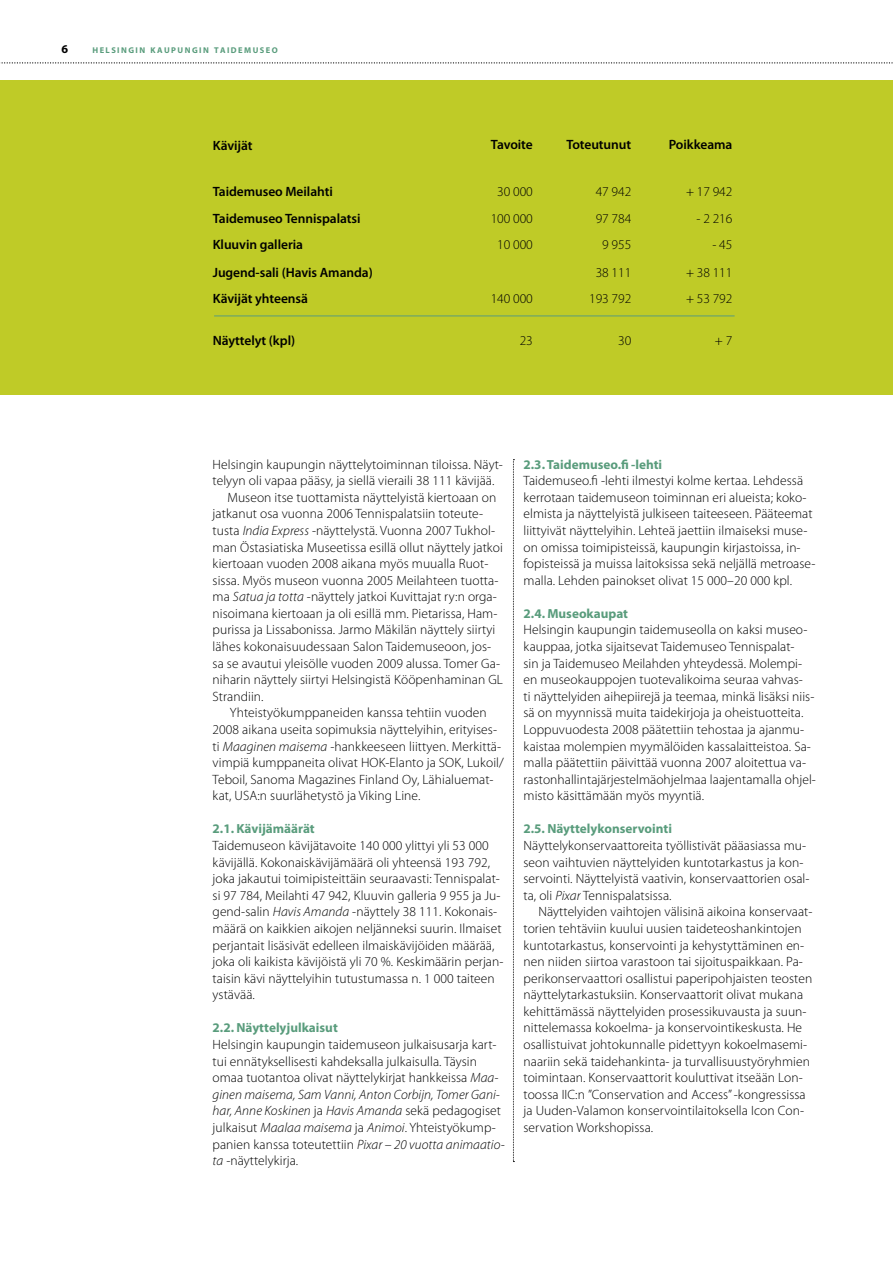
<style>
.page{position:relative;width:893px;height:1263px;background:#fff}
.page>*{position:absolute;margin:0;border:0;box-sizing:border-box;transform-origin:0 0}
.t1{font:300 13.5px/16.6px "Myriad Pro";letter-spacing:.005em;color:#000}
.t2{font:600 13.5px "Myriad Pro";letter-spacing:-.005em;color:#000}
.t3{font:700 13.2px "Myriad Pro";color:#599c7c}
.t4{font:700 12px "Myriad Pro";color:#000}
.t5{font:700 8.4px "Myriad Pro";letter-spacing:.17em;color:#599c7c}
.s1{font-style:italic}
</style>
<div class="page">
<div style="left:0;top:80px;width:892px;height:315px;background:#bfcb27"></div>
<svg style="left:513px;top:459px;width:1px;height:703px"></svg>
<svg style="left:0;top:62px;width:893px;height:1px"></svg>
<hr style="left:214px;top:316px;width:520px;height:1px;background:#599c7c">
<p class="t4" style="left:62px;top:45px;width:8px">6</p>
<p class="t5" style="left:92px;top:47px;width:187px">HELSINGIN KAUPUNGIN TAIDEMUSEO</p>
<p class="t2" style="left:213px;top:141px;width:41px">Kävijät</p>
<p class="t2" style="left:491px;top:139px;width:43px">Tavoite</p>
<p class="t2" style="left:566px;top:139px;width:66px">Toteutunut</p>
<p class="t2" style="left:669px;top:139px;width:65px">Poikkeama</p>
<p class="t2" style="left:213px;top:186px;width:122px">Taidemuseo Meilahti</p>
<p class="t1" style="left:497px;top:184px;width:37px">30 000</p>
<p class="t1" style="left:596px;top:184px;width:37px">47 942</p>
<p class="t1" style="left:686px;top:184px;width:48px">+ 17 942</p>
<p class="t2" style="left:213px;top:213px;width:149px">Taidemuseo Tennispalatsi</p>
<p class="t1" style="left:491px;top:211px;width:44px">100 000</p>
<p class="t1" style="left:596px;top:211px;width:37px">97 784</p>
<p class="t1" style="left:696px;top:211px;width:37px">- 2 216</p>
<p class="t2" style="left:213px;top:239px;width:92px">Kluuvin galleria</p>
<p class="t1" style="left:497px;top:237px;width:37px">10 000</p>
<p class="t1" style="left:602px;top:237px;width:31px">9 955</p>
<p class="t1" style="left:712px;top:237px;width:21px">- 45</p>
<p class="t2" style="left:213px;top:268px;width:161px">Jugend-sali (Havis Amanda)</p>
<p class="t1" style="left:596px;top:265px;width:37px">38 111</p>
<p class="t1" style="left:686px;top:265px;width:48px">+ 38 111</p>
<p class="t2" style="left:213px;top:294px;width:97px">Kävijät yhteensä</p>
<p class="t1" style="left:491px;top:291px;width:44px">140 000</p>
<p class="t1" style="left:589px;top:291px;width:44px">193 792</p>
<p class="t1" style="left:686px;top:291px;width:48px">+ 53 792</p>
<p class="t2" style="left:213px;top:335px;width:84px">Näyttelyt (kpl)</p>
<p class="t1" style="left:520px;top:333px;width:15px">23</p>
<p class="t1" style="left:618px;top:333px;width:15px">30</p>
<p class="t1" style="left:715px;top:333px;width:19px">+ 7</p>
<p class="t1" style="left:213px;top:457px;width:292px">Helsingin kaupungin näyttelytoiminnan tiloissa. Näyt-</p>
<p class="t1" style="left:213px;top:473px;width:283px">telyyn oli vapaa pääsy, ja siellä vieraili 38 111 kävijää.</p>
<p class="t1" style="left:227px;top:490px;width:270px">Museon itse tuottamista näyttelyistä kiertoaan on</p>
<p class="t1" style="left:213px;top:506px;width:272px">jatkanut osa vuonna 2006 Tennispalatsiin toteute-</p>
<p class="t1" style="left:213px;top:523px;width:284px">tusta <span class="s1">India Express</span> -näyttelystä. Vuonna 2007 Tukhol-</p>
<p class="t1" style="left:213px;top:540px;width:292px">man Östasiatiska Museetissa esillä ollut näyttely jatkoi</p>
<p class="t1" style="left:213px;top:556px;width:277px">kiertoaan vuoden 2008 aikana myös muualla Ruot-</p>
<p class="t1" style="left:213px;top:573px;width:287px">sissa. Myös museon vuonna 2005 Meilahteen tuotta-</p>
<p class="t1" style="left:213px;top:589px;width:286px">ma <span class="s1">Satua ja totta</span> -näyttely jatkoi Kuvittajat ry:n orga-</p>
<p class="t1" style="left:213px;top:606px;width:286px">nisoimana kiertoaan ja oli esillä mm. Pietarissa, Ham-</p>
<p class="t1" style="left:213px;top:623px;width:284px">purissa ja Lissabonissa. Jarmo Mäkilän näyttely siirtyi</p>
<p class="t1" style="left:213px;top:639px;width:280px">lähes kokonaisuudessaan Salon Taidemuseoon, jos-</p>
<p class="t1" style="left:213px;top:656px;width:289px">sa se avautui yleisölle vuoden 2009 alussa. Tomer Ga-</p>
<p class="t1" style="left:213px;top:672px;width:292px">niharin näyttely siirtyi Helsingistä Kööpenhaminan GL</p>
<p class="t1" style="left:213px;top:689px;width:53px">Strandiin.</p>
<p class="t1" style="left:230px;top:705px;width:258px">Yhteistyökumppaneiden kanssa tehtiin vuoden</p>
<p class="t1" style="left:213px;top:722px;width:286px">2008 aikana useita sopimuksia näyttelyihin, erityises-</p>
<p class="t1" style="left:213px;top:739px;width:290px">ti <span class="s1">Maaginen maisema</span> -hankkeeseen liittyen. Merkittä-</p>
<p class="t1" style="left:213px;top:755px;width:293px">vimpiä kumppaneita olivat HOK-Elanto ja SOK, Lukoil/</p>
<p class="t1" style="left:213px;top:772px;width:282px">Teboil, Sanoma Magazines Finland Oy, Lähialuemat-</p>
<p class="t1" style="left:213px;top:788px;width:209px">kat, USA:n suurlähetystö ja Viking Line.</p>
<p class="t3" style="left:213px;top:824px;width:104px">2.1. Kävijämäärät</p>
<p class="t1" style="left:213px;top:838px;width:292px">Taidemuseon kävijätavoite 140 000 ylittyi yli 53 000 kävijällä. Kokonaiskävijämäärä oli yhteensä 193 792, joka jakautui toimipisteittäin seuraavasti: Tennispalat&shy;si 97 784, Meilahti 47 942, Kluuvin galleria 9 955 ja Ju&shy;gend-salin <span class="s1">Havis Amanda</span> -näyttely 38 111. Kokonais&shy;määrä on kaikkien aikojen neljänneksi suurin. Ilmaiset perjantait lisäsivät edelleen ilmaiskävijöiden määrää, joka oli kaikista kävijöistä yli 70 %. Keskimäärin perjan&shy;taisin kävi näyttelyihin tutustumassa n. 1 000 taiteen ystävää.</p>
<p class="t3" style="left:213px;top:1023px;width:127px">2.2. Näyttelyjulkaisut</p>
<p class="t1" style="left:213px;top:1037px;width:294px">Helsingin kaupungin taidemuseon julkaisusarja kart&shy;tui ennätyksellisesti kahdeksalla julkaisulla. Täysin omaa tuotantoa olivat näyttelykirjat hankkeissa <span class="s1">Maa&shy;ginen maisema, Sam Vanni, Anton Corbijn, Tomer Gani&shy;har, Anne Koskinen</span> ja <span class="s1">Havis Amanda</span> sekä pedagogiset julkaisut <span class="s1">Maalaa maisema</span> ja <span class="s1">Animoi</span>. Yhteistyökump&shy;panien kanssa toteutettiin <span class="s1">Pixar – 20 vuotta animaatio&shy;ta</span> -näyttelykirja.</p>
<p class="t3" style="left:523px;top:459px;width:140px">2.3. Taidemuseo.fi -lehti</p>
<p class="t1" style="left:523px;top:473px;width:293px">Taidemuseo.fi -lehti ilmestyi kolme kertaa. Lehdessä kerrotaan taidemuseon toiminnan eri alueista; koko&shy;elmista ja näyttelyistä julkiseen taiteeseen. Pääteemat liittyivät näyttelyihin. Lehteä jaettiin ilmaiseksi muse&shy;on omissa toimipisteissä, kaupungin kirjastoissa, in&shy;fopisteissä ja muissa laitoksissa sekä neljällä metroase&shy;malla. Lehden painokset olivat 15 000–20 000 kpl.</p>
<p class="t3" style="left:523px;top:608px;width:106px">2.4. Museokaupat</p>
<p class="t1" style="left:523px;top:623px;width:294px">Helsingin kaupungin taidemuseolla on kaksi museo&shy;kauppaa, jotka sijaitsevat Taidemuseo Tennispalat-<br>sin ja Taidemuseo Meilahden yhteydessä. Molempi&shy;en museokauppojen tuotevalikoima seuraa vahvas-<br>ti näyttelyiden aihepiirejä ja teemaa, minkä lisäksi niis&shy;sä on myynnissä muita taidekirjoja ja oheistuotteita.<br>Loppuvuodesta 2008 päätettiin tehostaa ja ajanmu&shy;kaistaa molempien myymälöiden kassalaitteistoa. Sa&shy;malla päätettiin päivittää vuonna 2007 aloitettua va&shy;rastonhallintajärjestelmäohjelmaa laajentamalla ohjel&shy;misto käsittämään myös myyntiä.</p>
<p class="t3" style="left:523px;top:824px;width:150px">2.5. Näyttelykonservointi</p>
<p class="t1" style="left:523px;top:838px;width:287px">Näyttelykonservaattoreita työllistivät pääasiassa mu&shy;seon vaihtuvien näyttelyiden kuntotarkastus ja kon&shy;servointi. Näyttelyistä vaativin, konservaattorien osal&shy;ta, oli <span class="s1">Pixar</span> Tennispalatsissa.</p>
<p class="t1" style="left:523px;top:904px;width:290px;text-indent:15px">Näyttelyiden vaihtojen välisinä aikoina konservaat&shy;torien tehtäviin kuului uusien taideteoshankintojen kuntotarkastus, konservointi ja kehystyttäminen en&shy;nen niiden siirtoa varastoon tai sijoituspaikkaan. Pa&shy;perikonservaattori osallistui paperipohjaisten teosten näyttelytarkastuksiin. Konservaattorit olivat mukana kehittämässä näyttelyiden prosessikuvausta ja suun&shy;nittelemassa kokoelma- ja konservointikeskusta. He osallistuivat johtokunnalle pidettyyn kokoelmasemi&shy;naariin sekä taidehankinta- ja turvallisuustyöryhmien toimintaan. Konservaattorit kouluttivat itseään Lon&shy;toossa IIC:n ”Conservation and Access” -kongressissa ja Uuden-Valamon konservointilaitoksella Icon Con&shy;servation Workshopissa.</p>
</div>
